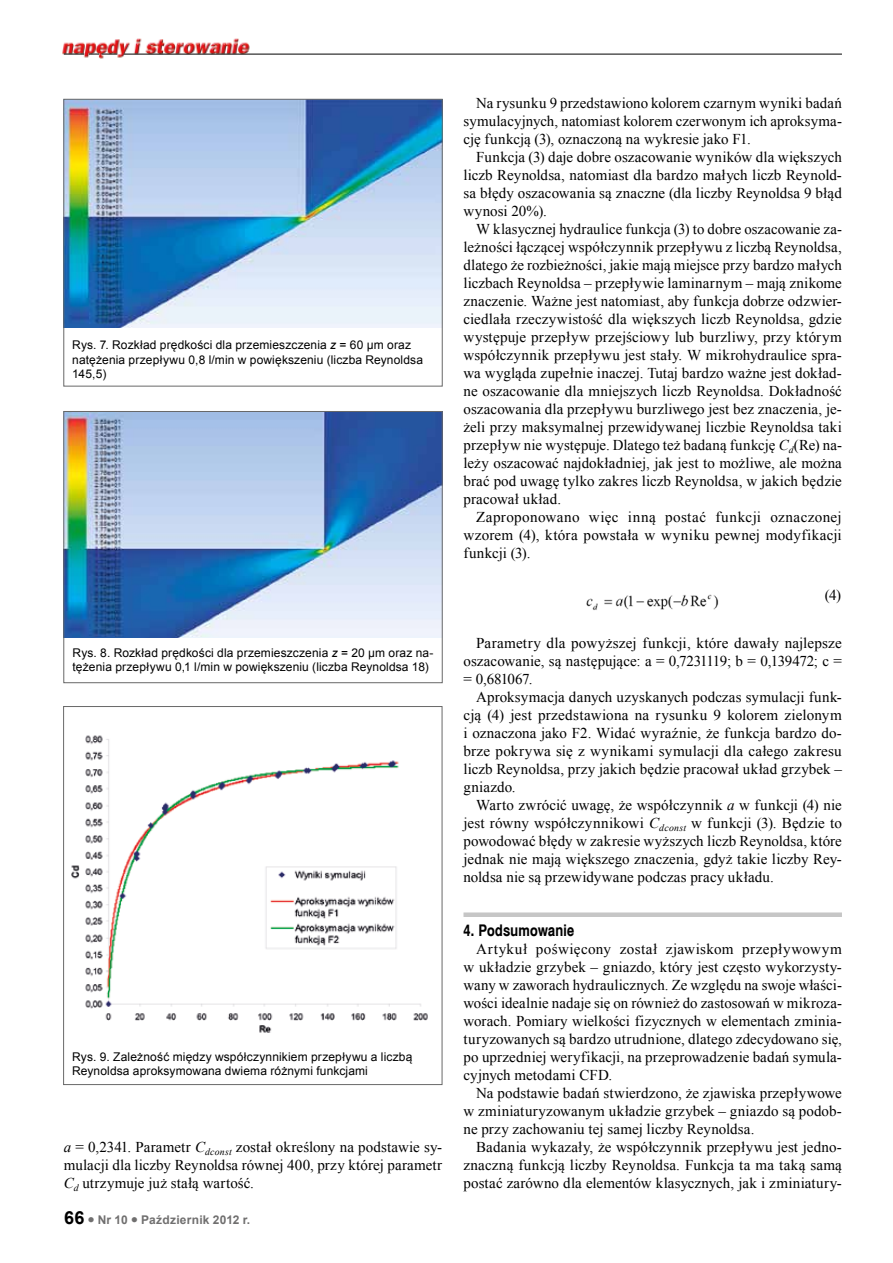
<style>
.page{position:relative;width:893px;height:1263px;background:#fff}
.page>*{position:absolute;margin:0;border:0;box-sizing:border-box;transform-origin:0 0}
.t1{font:700 15.75px "Switzerland Narrow";letter-spacing:.005em;color:#000}
.t2{font:15px/18px "Times New Roman";letter-spacing:.005em;color:#000;text-align:justify}
.t3{font:12px/14.4px "Arial";letter-spacing:.01em;color:#000}
.t4{font:700 12px "Arial";letter-spacing:.02em;color:#706f6f}
.s1{font-style:italic}
.s2{font-size:18px;color:#000}
</style>
<div class="page">
<img style="left:62px;top:38px;width:189px;height:21px">
<hr style="left:124px;top:54px;width:718px;height:1px;background:#000">
<svg style="left:64px;top:54px;width:53px;height:1px"></svg>
<div style="left:463px;top:912px;width:379px;height:5px;background:#c6c6c6"></div>
<img style="left:586px;top:594px;width:133px;height:16px">
<img style="left:66px;top:101px;width:374px;height:226px">
<div style="left:64px;top:99px;width:378px;height:287px;border:1px solid #686868"></div>
<img style="left:66px;top:413px;width:374px;height:224px">
<div style="left:64px;top:411px;width:378px;height:272px;border:1px solid #686868"></div>
<img style="left:71px;top:735px;width:357px;height:298px">
<div style="left:63px;top:706px;width:379px;height:379px;border:1px solid #686868"></div>
<p class="t3" style="left:72px;top:338px;width:352px">Rys. 7. Rozkład prędkości dla przemieszczenia <span class="s1">z</span> = 60 μm oraz natężenia przepływu 0,8 l/min w powiększeniu (liczba Reynoldsa<br>145,5)</p>
<p class="t3" style="left:72px;top:645px;width:363px">Rys. 8. Rozkład prędkości dla przemieszczenia <span class="s1">z</span> = 20 μm oraz na&shy;tężenia przepływu 0,1 l/min w powiększeniu (liczba Reynoldsa 18)</p>
<p class="t3" style="left:72px;top:1049px;width:342px">Rys. 9. Zależność między współczynnikiem przepływu a liczbą<br>Reynoldsa aproksymowana dwiema różnymi funkcjami</p>
<p class="t2" style="left:64px;top:1138px;width:380px"><span class="s1">a</span> = 0,2341. Parametr <span class="s1">C</span><sub>dconst</sub> został określony na podstawie sy&shy;mulacji dla liczby Reynoldsa równej 400, przy której parametr <span class="s1">C</span><sub>d</sub> utrzymuje już stałą wartość.</p>
<p class="t4" style="left:64px;top:1212px;width:188px"><span class="s2">66</span> ● Nr 10 ● Październik 2012 r.</p>
<p class="t2" style="left:463px;top:94px;width:380px;text-indent:13px">Na rysunku 9 przedstawiono kolorem czarnym wyniki badań symulacyjnych, natomiast kolorem czerwonym ich aproksyma&shy;cję funkcją (3), oznaczoną na wykresie jako F1.</p>
<p class="t2" style="left:463px;top:148px;width:380px;text-indent:13px">Funkcja (3) daje dobre oszacowanie wyników dla większych liczb Reynoldsa, natomiast dla bardzo małych liczb Reynold&shy;sa błędy oszacowania są znaczne (dla liczby Reynoldsa 9 błąd wynosi 20%).</p>
<p class="t2" style="left:463px;top:220px;width:380px;text-indent:13px">W klasycznej hydraulice funkcja (3) to dobre oszacowanie za&shy;leżności łączącej współczynnik przepływu z liczbą Reynoldsa, dlatego że rozbieżności, jakie mają miejsce przy bardzo małych liczbach Reynoldsa – przepływie laminarnym – mają znikome znaczenie. Ważne jest natomiast, aby funkcja dobrze odzwier&shy;ciedlała rzeczywistość dla większych liczb Reynoldsa, gdzie występuje przepływ przejściowy lub burzliwy, przy którym współczynnik przepływu jest stały. W mikrohydraulice spra&shy;wa wygląda zupełnie inaczej. Tutaj bardzo ważne jest dokład&shy;ne oszacowanie dla mniejszych liczb Reynoldsa. Dokładność oszacowania dla przepływu burzliwego jest bez znaczenia, je&shy;żeli przy maksymalnej przewidywanej liczbie Reynoldsa taki przepływ nie występuje. Dlatego też badaną funkcję <span class="s1">C</span><sub>d</sub>(Re) na&shy;leży oszacować najdokładniej, jak jest to możliwe, ale można brać pod uwagę tylko zakres liczb Reynoldsa, w jakich będzie pracował układ.</p>
<p class="t2" style="left:463px;top:508px;width:380px;text-indent:13px">Zaproponowano więc inną postać funkcji oznaczonej wzorem (4), która powstała w wyniku pewnej modyfikacji funkcji (3).</p>
<p class="t2" style="left:825px;top:586px;width:18px">(4)</p>
<p class="t2" style="left:463px;top:634px;width:380px;text-indent:13px">Parametry dla powyższej funkcji, które dawały najlepsze oszacowanie, są następujące: a = 0,7231119; b = 0,139472; c = = 0,681067.</p>
<p class="t2" style="left:463px;top:688px;width:380px;text-indent:13px">Aproksymacja danych uzyskanych podczas symulacji funk&shy;cją (4) jest przedstawiona na rysunku 9 kolorem zielonym i oznaczona jako F2. Widać wyraźnie, że funkcja bardzo do&shy;brze pokrywa się z wynikami symulacji dla całego zakresu liczb Reynoldsa, przy jakich będzie pracował układ grzybek – gniazdo.</p>
<p class="t2" style="left:463px;top:796px;width:380px;text-indent:13px">Warto zwrócić uwagę, że współczynnik <span class="s1">a</span> w funkcji (4) nie jest równy współczynnikowi <span class="s1">C</span><sub>dconst</sub> w funkcji (3). Będzie to powodować błędy w zakresie wyższych liczb Reynoldsa, które jednak nie mają większego znaczenia, gdyż takie liczby Rey&shy;noldsa nie są przewidywane podczas pracy układu.</p>
<p class="t1" style="left:463px;top:921px;width:112px">4. Podsumowanie</p>
<p class="t2" style="left:463px;top:940px;width:380px;text-indent:13px">Artykuł poświęcony został zjawiskom przepływowym w układzie grzybek – gniazdo, który jest często wykorzysty&shy;wany w zaworach hydraulicznych. Ze względu na swoje właści&shy;wości idealnie nadaje się on również do zastosowań w mikroza&shy;worach. Pomiary wielkości fizycznych w elementach zminia&shy;turyzowanych są bardzo utrudnione, dlatego zdecydowano się, po uprzedniej weryfikacji, na przeprowadzenie badań symula&shy;cyjnych metodami CFD.</p>
<p class="t2" style="left:463px;top:1084px;width:380px;text-indent:13px">Na podstawie badań stwierdzono, że zjawiska przepływowe w zminiaturyzowanym układzie grzybek – gniazdo są podob&shy;ne przy zachowaniu tej samej liczby Reynoldsa.</p>
<p class="t2" style="left:463px;top:1138px;width:380px;text-indent:13px">Badania wykazały, że współczynnik przepływu jest jedno&shy;znaczną funkcją liczby Reynoldsa. Funkcja ta ma taką samą postać zarówno dla elementów klasycznych, jak i zminiatury-</p>
</div>
